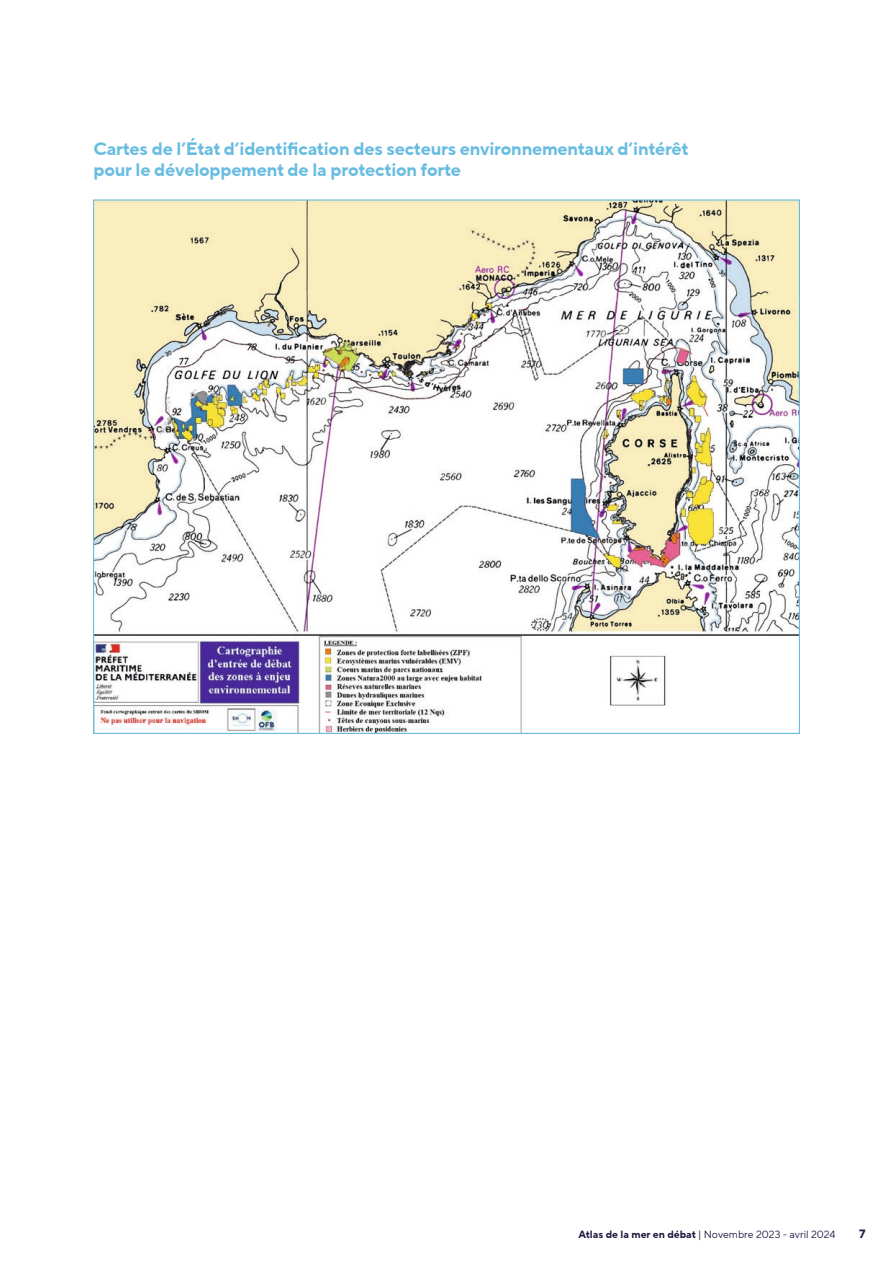
<style>
.page{position:relative;width:893px;height:1263px;background:#fff}
.page>*{position:absolute;margin:0;border:0;box-sizing:border-box;transform-origin:0 0}
.t1{font:700 18px/20.2px "TT Norms Pro";letter-spacing:-.01em;color:#68bce1}
.t2{font:700 12px "TT Norms Pro";color:#1e1a42}
.t3{font:10.5px "TT Norms Pro";color:#1e1a42}
.s1{font-weight:700}
</style>
<div class="page">
<img style="left:95px;top:201px;width:703px;height:531px">
<p class="t1" style="left:94px;top:139px;width:597px">Cartes de l’État d’identification des secteurs environnementaux d’intérêt pour le développement de la protection forte</p>
<p class="t3" style="left:578px;top:1226px;width:259px"><span class="s1">Atlas de la mer en débat</span> | Novembre 2023 - avril 2024</p>
<p class="t2" style="left:859px;top:1224px;width:8px">7</p>
</div>
